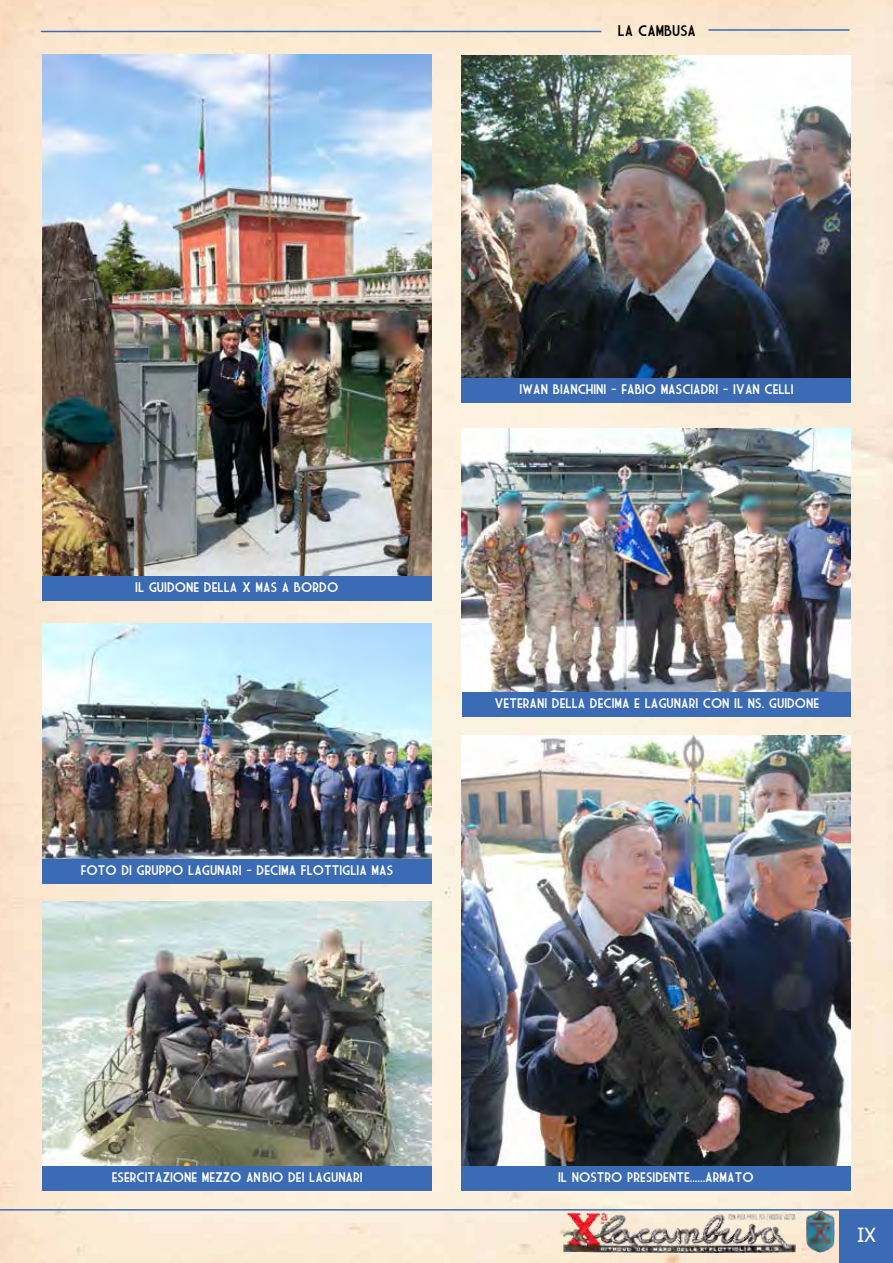
<style>
.page{position:relative;width:893px;height:1263px;background:#fff}
.page>*{position:absolute;margin:0;border:0;box-sizing:border-box;transform-origin:0 0}
.t1{font:19.5px "Tahoma";color:#fff}
.t2{font:15px "Market Deco";color:#000}
.t3{font:13.5px "Market Deco";color:#fff}
</style>
<div class="page">
<img style="left:0;top:0;width:893px;height:1263px">
<hr style="left:0;top:1209px;width:893px;height:1px;background:#3b6bb4">
<img style="left:561px;top:1210px;width:236px;height:43px">
<img style="left:806px;top:1210px;width:28px;height:43px">
<hr style="left:41px;top:31px;width:560px;height:1px;background:#3b6bb4">
<hr style="left:708px;top:29px;width:142px;height:2px;background:#3b6bb4">
<div style="left:840px;top:1210px;width:53px;height:53px;background:#3b6bb4"></div>
<img style="left:43px;top:901px;width:389px;height:265px">
<img style="left:43px;top:624px;width:389px;height:235px">
<img style="left:461px;top:429px;width:389px;height:275px">
<img style="left:461px;top:55px;width:389px;height:323px">
<div style="left:461px;top:378px;width:389px;height:24px;background:#3b6bb4"></div>
<img style="left:43px;top:55px;width:389px;height:536px">
<img style="left:461px;top:736px;width:389px;height:455px">
<div style="left:43px;top:1166px;width:389px;height:25px;background:#3b6bb4"></div>
<div style="left:461px;top:1166px;width:390px;height:24px;background:#3b6bb4"></div>
<div style="left:42px;top:859px;width:390px;height:24px;background:#3b6bb4"></div>
<div style="left:462px;top:692px;width:388px;height:24px;background:#3b6bb4"></div>
<div style="left:42px;top:576px;width:389px;height:25px;background:#3b6bb4"></div>
<p class="t2" style="left:618px;top:24px;width:80px">LA CAMBUSA</p>
<p class="t3" style="left:135px;top:581px;width:205px">IL GUIDONE DELLA X MAS A BORDO</p>
<p class="t3" style="left:81px;top:864px;width:314px">FOTO DI GRUPPO LAGUNARI - DECIMA FLOTTIGLIA MAS</p>
<p class="t3" style="left:519px;top:383px;width:276px">IWAN BIANCHINI - FABIO MASCIADRI - IVAN CELLI</p>
<p class="t3" style="left:494px;top:697px;width:326px">VETERANI DELLA DECIMA E LAGUNARI CON IL NS. GUIDONE</p>
<p class="t3" style="left:112px;top:1171px;width:253px">ESERCITAZIONE MEZZO ANFIBIO DEI LAGUNARI</p>
<p class="t3" style="left:558px;top:1171px;width:197px">IL NOSTRO PRESIDENTE......ARMATO</p>
<h1 class="t1" style="left:857px;top:1222px;width:20px">IX</h1>
</div>
